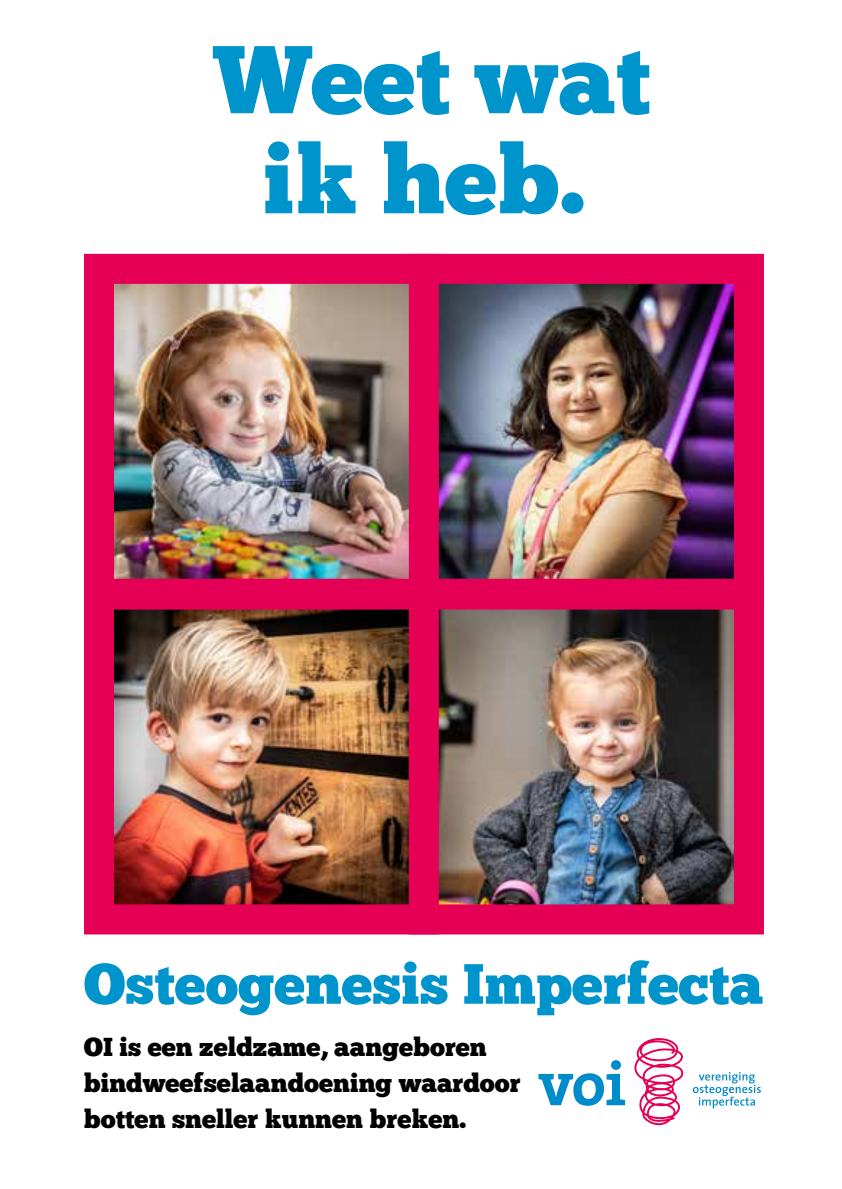
<style>
.page{position:relative;width:842px;height:1189px;background:#fff}
.page>*{position:absolute;margin:0;border:0;box-sizing:border-box;transform-origin:0 0}
.t1{font:96px/100px "Chunk Five";color:#0094cd;text-align:center}
.t2{font:56.6px "Chunk Five";color:#0094cd}
.t3{font:26px/36px "Chunk Five";color:#000}
</style>
<div class="page">
<img style="left:84px;top:253px;width:309px;height:311px">
<img style="left:84px;top:564px;width:309px;height:371px">
<img style="left:393px;top:253px;width:371px;height:311px">
<img style="left:393px;top:564px;width:371px;height:371px">
<svg style="left:634px;top:1038px;width:49px;height:87px"></svg>
<svg style="left:538px;top:1060px;width:87px;height:46px"></svg>
<svg style="left:692px;top:1072px;width:68px;height:36px"></svg>
<h1 class="t1" style="left:214px;top:30px;width:438px">Weet wat ik heb.</h1>
<h2 class="t2" style="left:84px;top:950px;width:681px">Osteogenesis Imperfecta</h2>
<p class="t3" style="left:84px;top:1028px;width:438px">OI is een zeldzame, aangeboren bindweefselaandoening waardoor botten sneller kunnen breken.</p>
</div>
